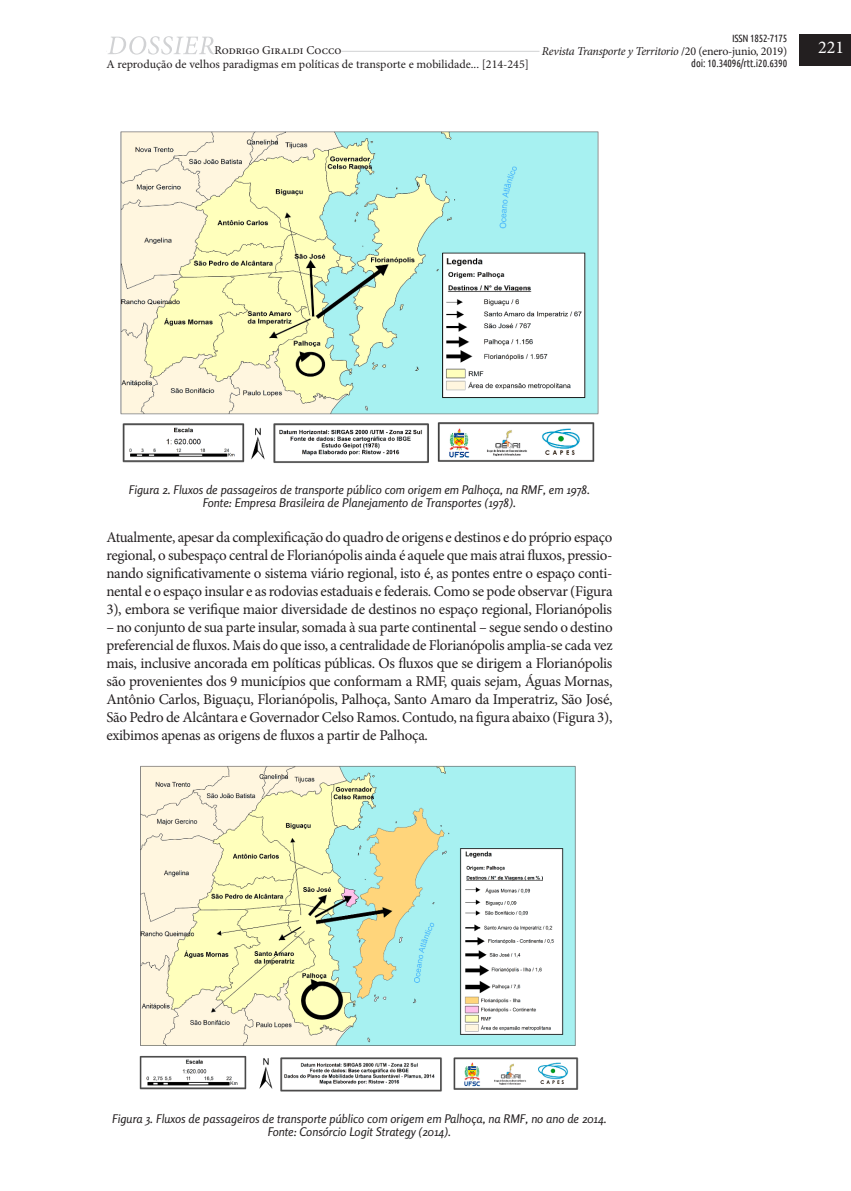
<style>
.page{position:relative;width:851px;height:1191px;background:#fff}
.page>*{position:absolute;margin:0;border:0;box-sizing:border-box;transform-origin:0 0}
.t1{font:18px "Minion Pro";color:#fff}
.art-texto-principal{font:15px/18px "Minion Pro";letter-spacing:-.02em;color:#231f20;text-align:justify}
.imagen-epigrafe{font:italic 12px/13.5px "Rosario";color:#231f20;text-align:center}
.t2{font:12px "Minion Pro";color:#231f20}
.t3{font:italic 12px "Minion Pro";letter-spacing:-.025em;color:#231f20}
.t4{font:10.5px "Ubuntu Condensed";letter-spacing:-.01em;color:#231f20}
.s1{font-style:normal}
</style>
<div class="page">
<hr style="left:106px;top:51px;width:546px;height:1px;background:#d1d2d4">
<div style="left:539px;top:45px;width:248px;height:15px;background:#fff"></div>
<div style="left:106px;top:48px;width:108px;height:7px;background:#fff"></div>
<svg style="left:108px;top:36px;width:106px;height:19px"></svg>
<div style="left:799px;top:35px;width:51px;height:31px;background:#231f20"></div>
<div style="left:214px;top:43px;width:127px;height:15px;background:#fff"></div>
<img style="left:120px;top:131px;width:479px;height:332px">
<img style="left:139px;top:765px;width:440px;height:327px">
<p class="t4" style="left:732px;top:31px;width:57px">ISSN 1852-7175</p>
<p class="t3" style="left:542px;top:43px;width:247px">Revista Transporte y Territorio <span class="s1">/20 (enero-junio, 2019)</span></p>
<p class="t4" style="left:691px;top:57px;width:97px">doi: 10.34096/rtt.i20.6390</p>
<p class="t2" style="left:214px;top:42px;width:129px">Rodrigo Giraldi Cocco</p>
<p class="t1" style="left:818px;top:36px;width:27px">221</p>
<p class="t2" style="left:106px;top:56px;width:424px">A reprodução de velhos paradigmas em políticas de transporte e mobilidade... [214-245]</p>
<p class="imagen-epigrafe" style="left:129px;top:482px;width:463px">Figura 2. Fluxos de passageiros de transporte público com origem em Palhoça, na RMF, em 1978.<br>Fonte: Empresa Brasileira de Planejamento de Transportes (1978).</p>
<p class="art-texto-principal" style="left:106px;top:528px;width:508px">Atualmente, apesar da complexificação do quadro de origens e destinos e do próprio espaço regional, o subespaço central de Florianópolis ainda é aquele que mais atrai fluxos, pressio&shy;nando significativamente o sistema viário regional, isto é, as pontes entre o espaço conti&shy;nental e o espaço insular e as rodovias estaduais e federais. Como se pode observar (Figura 3), embora se verifique maior diversidade de destinos no espaço regional, Florianópolis</p>
<p class="art-texto-principal" style="left:106px;top:618px;width:507px">– no conjunto de sua parte insular, somada à sua parte continental – segue sendo o destino preferencial de fluxos. Mais do que isso, a centralidade de Florianópolis amplia-se cada vez mais, inclusive ancorada em políticas públicas. Os fluxos que se dirigem a Florianópolis são provenientes dos 9 municípios que conformam a RMF, quais sejam, Águas Mornas, Antônio Carlos, Biguaçu, Florianópolis, Palhoça, Santo Amaro da Imperatriz, São José, São Pedro de Alcântara e Governador Celso Ramos. Contudo, na figura abaixo (Figura 3), exibimos apenas as origens de fluxos a partir de Palhoça.</p>
<p class="imagen-epigrafe" style="left:112px;top:1111px;width:496px">Figura 3. Fluxos de passageiros de transporte público com origem em Palhoça, na RMF, no ano de 2014.<br>Fonte: Consórcio Logit Strategy (2014).</p>
</div>
